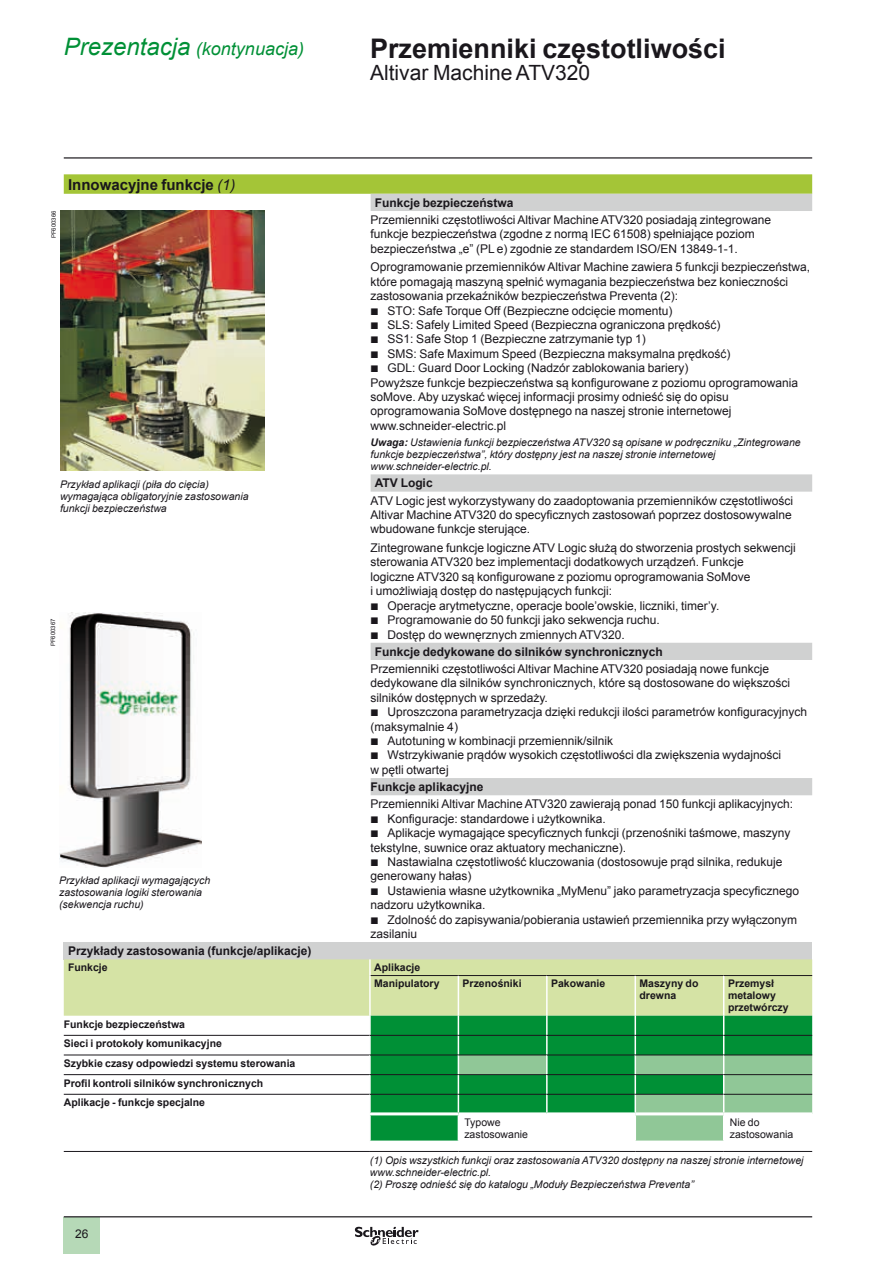
<style>
.page{position:relative;width:893px;height:1263px;background:#fff}
.page>*{position:absolute;margin:0;border:0;box-sizing:border-box;transform-origin:0 0}
.t1{font:700 27px "Arial";color:#1a171c}
.t2{font:21px "Arial";color:#1a171c}
.t3{font:italic 18px "Arial";color:#009036}
.t4{font:700 15px "Arial";color:#1a171c}
.t5{font:12px/14.4px "Arial";color:#1a171c}
.t6{font:700 12px "Arial";color:#1a171c}
.t7{font:italic 10.5px/12px "Arial";color:#1a171c}
.t8{font:700 10.5px/19.6px "Arial";color:#1a171c}
.t9{font:10.5px/12px "Arial";color:#1a171c}
.t10{font:6px "Arial";color:#1a171c}
.s1{font-size:24px}
.s2{font-weight:400;font-style:italic}
.s3{font-family:"Graph Schneider"}
.s4{font-weight:700}
</style>
<div class="page">
<hr style="left:64px;top:157px;width:748px;height:2px;background:#1a171c">
<div style="left:64px;top:1217px;width:36px;height:37px;background:#b6d9b7"></div>
<hr style="left:64px;top:1216px;width:748px;height:1px;background:#1a171c">
<svg style="left:355px;top:1226px;width:64px;height:20px"></svg>
<svg style="left:64px;top:174px;width:748px;height:20px"></svg>
<svg style="left:371px;top:194px;width:441px;height:601px"></svg>
<div style="left:64px;top:942px;width:748px;height:17px;background:#d0d1d1"></div>
<svg style="left:64px;top:959px;width:748px;height:181px"></svg>
<hr style="left:724px;top:1112px;width:88px;height:3px;background:#fff">
<hr style="left:64px;top:1151px;width:306px;height:1px;background:#1a171c">
<hr style="left:370px;top:1151px;width:88px;height:1px;background:#1a171c">
<hr style="left:458px;top:1151px;width:89px;height:1px;background:#1a171c">
<hr style="left:547px;top:1151px;width:88px;height:1px;background:#1a171c">
<hr style="left:635px;top:1151px;width:89px;height:1px;background:#1a171c">
<hr style="left:724px;top:1151px;width:88px;height:1px;background:#1a171c">
<img style="left:60px;top:210px;width:204px;height:260px">
<img style="left:59px;top:612px;width:142px;height:256px">
<h3 class="t3" style="left:64px;top:37px;width:242px"><span class="s1">Prezentacja</span> (kontynuacja)</h3>
<p class="t10" style="left:50px;top:238px;width:29px;rotate:-90deg">PF600366</p>
<p class="t4" style="left:68px;top:174px;width:169px">Innowacyjne funkcje <span class="s2">(1)</span></p>
<p class="t7" style="left:60px;top:478px;width:190px">Przykład aplikacji (piła do cięcia) wymagająca obligatoryjnie zastosowania funkcji bezpieczeństwa</p>
<p class="t10" style="left:49px;top:646px;width:29px;rotate:-90deg">PF600367</p>
<p class="t7" style="left:59px;top:875px;width:153px">Przykład aplikacji wymagających zastosowania logiki sterowania (sekwencja ruchu)</p>
<h1 class="t1" style="left:370px;top:30px;width:357px">Przemienniki częstotliwości</h1>
<h2 class="t2" style="left:370px;top:59px;width:222px">Altivar Machine ATV320</h2>
<p class="t6" style="left:375px;top:195px;width:140px">Funkcje bezpieczeństwa</p>
<p class="t5" style="left:371px;top:213px;width:402px">Przemienniki częstotliwości Altivar Machine ATV320 posiadają zintegrowane funkcje bezpieczeństwa (zgodne z normą IEC 61508) spełniające poziom bezpieczeństwa „e” (PL e) zgodnie ze standardem ISO/EN 13849-1-1.</p>
<p class="t5" style="left:371px;top:260px;width:441px">Oprogramowanie przemienników Altivar Machine zawiera 5 funkcji bezpieczeństwa, które pomagają maszyną spełnić wymagania bezpieczeństwa bez konieczności zastosowania przekaźników bezpieczeństwa Preventa (2):<br><span class="s3">b</span> STO: Safe Torque Off (Bezpieczne odcięcie momentu)<br><span class="s3">b</span> SLS: Safely Limited Speed (Bezpieczna ograniczona prędkość)<br><span class="s3">b</span> SS1: Safe Stop 1 (Bezpieczne zatrzymanie typ 1)<br><span class="s3">b</span> SMS: Safe Maximum Speed (Bezpieczna maksymalna prędkość)<br><span class="s3">b</span> GDL: Guard Door Locking (Nadzór zablokowania bariery)<br>Powyższe funkcje bezpieczeństwa są konfigurowane z poziomu oprogramowania soMove. Aby uzyskać więcej informacji prosimy odnieść się do opisu oprogramowania SoMove dostępnego na naszej stronie internetowej www.schneider-electric.pl</p>
<p class="t7" style="left:371px;top:437px;width:432px"><span class="s4">Uwaga:</span> Ustawienia funkcji bezpieczeństwa ATV320 są opisane w podręczniku „Zintegrowane funkcje bezpieczeństwa”, który dostępny jest na naszej stronie internetowej www.schneider-electric.pl.</p>
<p class="t6" style="left:375px;top:475px;width:59px">ATV Logic</p>
<p class="t5" style="left:371px;top:493px;width:424px;text-align:justify">ATV Logic jest wykorzystywany do zaadoptowania przemienników częstotliwości Altivar Machine ATV320 do specyficznych zastosowań poprzez dostosowywalne wbudowane funkcje sterujące.</p>
<p class="t5" style="left:371px;top:541px;width:427px">Zintegrowane funkcje logiczne ATV Logic służą do stworzenia prostych sekwencji sterowania ATV320 bez implementacji dodatkowych urządzeń. Funkcje<br>logiczne ATV320 są konfigurowane z poziomu oprogramowania SoMove<br>i umożliwiają dostęp do następujących funkcji:<br><span class="s3">b</span> Operacje arytmetyczne, operacje boole’owskie, liczniki, timer’y.<br><span class="s3">b</span> Programowanie do 50 funkcji jako sekwencja ruchu.<br><span class="s3">b</span> Dostęp do wewnęrznych zmiennych ATV320.</p>
<p class="t6" style="left:375px;top:643px;width:290px">Funkcje dedykowane do silników synchronicznych</p>
<p class="t5" style="left:371px;top:662px;width:438px">Przemienniki częstotliwości Altivar Machine ATV320 posiadają nowe funkcje dedykowane dla silników synchronicznych, które są dostosowane do większości silników dostępnych w sprzedaży.<br><span class="s3">b</span> Uproszczona parametryzacja dzięki redukcji ilości parametrów konfiguracyjnych (maksymalnie 4)<br><span class="s3">b</span> Autotuning w kombinacji przemiennik/silnik<br><span class="s3">b</span> Wstrzykiwanie prądów wysokich częstotliwości dla zwiększenia wydajności<br>w pętli otwartej</p>
<p class="t6" style="left:371px;top:779px;width:114px">Funkcje aplikacyjne</p>
<p class="t5" style="left:371px;top:797px;width:430px">Przemienniki Altivar Machine ATV320 zawierają ponad 150 funkcji aplikacyjnych: <span class="s3">b</span> Konfiguracje: standardowe i użytkownika.<br><span class="s3">b</span> Aplikacje wymagające specyficznych funkcji (przenośniki taśmowe, maszyny tekstylne, suwnice oraz aktuatory mechaniczne).<br><span class="s3">b</span> Nastawialna częstotliwość kluczowania (dostosowuje prąd silnika, redukuje generowany hałas)<br><span class="s3">b</span> Ustawienia własne użytkownika „MyMenu” jako parametryzacja specyficznego nadzoru użytkownika.<br><span class="s3">b</span> Zdolność do zapisywania/pobierania ustawień przemiennika przy wyłączonym zasilaniu</p>
<p class="t6" style="left:68px;top:943px;width:245px">Przykłady zastosowania (funkcje/aplikacje)</p>
<p class="t8" style="left:68px;top:958px;width:41px">Funkcje</p>
<p class="t8" style="left:374px;top:960px;width:67px;line-height:16.2px">Aplikacje<br>Manipulatory</p>
<p class="t8" style="left:64px;top:1014px;width:233px">Funkcje bezpieczeństwa<br>Sieci i protokoły komunikacyjne<br>Szybkie czasy odpowiedzi systemu sterowania Profil kontroli silników synchronicznych Aplikacje - funkcje specjalne</p>
<p class="t8" style="left:463px;top:974px;width:60px">Przenośniki</p>
<p class="t8" style="left:551px;top:974px;width:56px">Pakowanie</p>
<p class="t8" style="left:639px;top:978px;width:60px;line-height:12px">Maszyny do drewna</p>
<p class="t8" style="left:728px;top:978px;width:62px;line-height:12px">Przemysł metalowy przetwórczy</p>
<p class="t5" style="left:75px;top:1227px;width:15px">26</p>
<p class="t9" style="left:464px;top:1116px;width:65px">Typowe zastosowanie</p>
<p class="t9" style="left:730px;top:1116px;width:65px">Nie do zastosowania</p>
<p class="t7" style="left:370px;top:1154px;width:435px">(1) Opis wszystkich funkcji oraz zastosowania ATV320 dostępny na naszej stronie internetowej www.schneider-electric.pl.<br>(2) Proszę odnieść się do katalogu „Moduły Bezpieczeństwa Preventa”</p>
</div>
